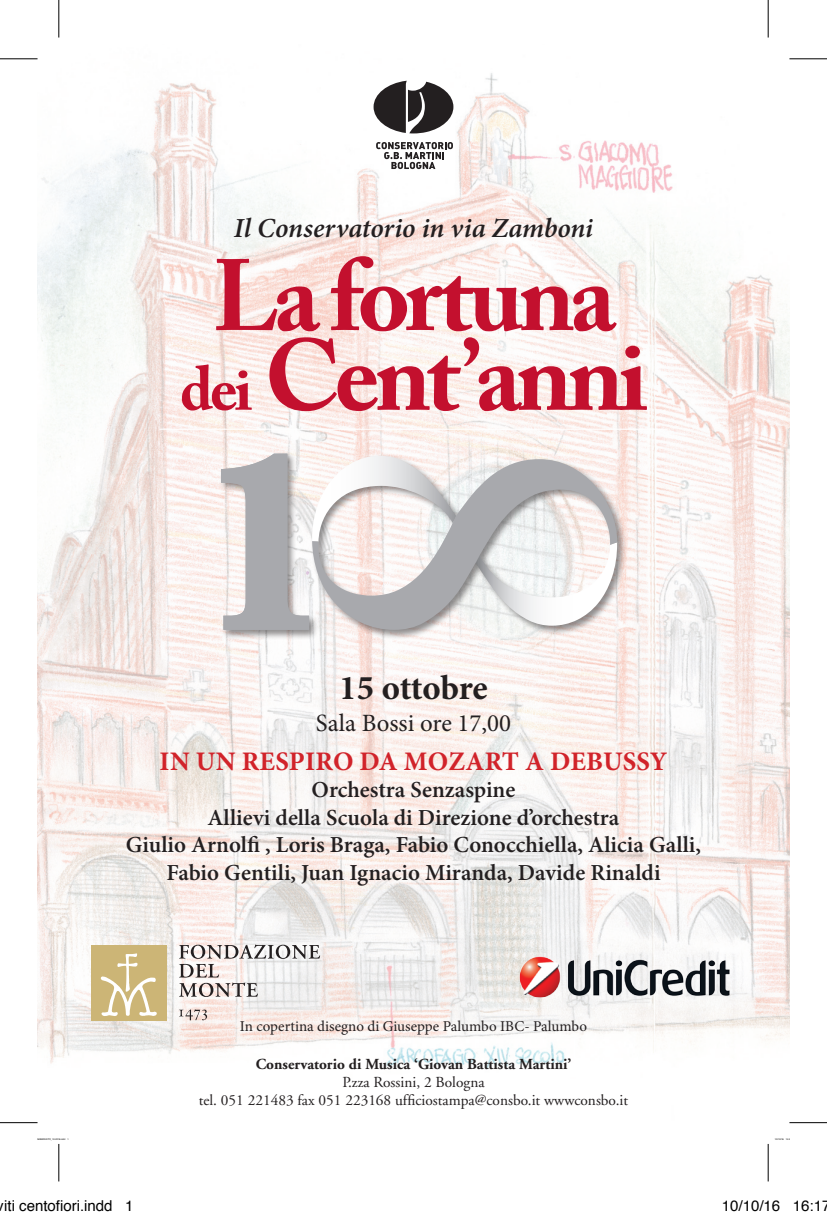
<style>
.page{position:relative;width:827px;height:1219px;background:#fff}
.page>*{position:absolute;margin:0;border:0;box-sizing:border-box;transform-origin:0 0}
.t1{font:700 34.75px "Minion Pro";letter-spacing:-.01em;color:#231f20}
.t2{font:italic 600 27.5px "Minion Pro";color:#231f20}
.t3{font:700 26.75px "Minion Pro";letter-spacing:.01em;color:#d1232a}
.t4{font:24.75px "Minion Pro";color:#231f20}
.t5{font:600 23px/27.5px "Minion Pro";color:#231f20;text-align:center}
.t6{font:15.25px/18.2px "Adobe Garamond";color:#231f20;text-align:center}
.t7{font:700 15.25px "Adobe Garamond";color:#231f20}
.t8{font:15px "Minion Pro";color:#231f20}
.t9{font:15px "Helvetica";color:#000}
</style>
<div class="page">
<img style="left:38px;top:73px;width:751px;height:996px">
<svg style="left:376px;top:142px;width:77px;height:27px"></svg>
<svg style="left:373px;top:81px;width:80px;height:52px"></svg>
<div style="left:91px;top:944px;width:75px;height:75px;background:#ccb576"></div>
<svg style="left:101px;top:953px;width:56px;height:62px"></svg>
<svg style="left:179px;top:944px;width:141px;height:52px"></svg>
<svg style="left:179px;top:1008px;width:28px;height:11px"></svg>
<div style="left:219px;top:451px;width:407px;height:188px;background:#231f20;opacity:.5"></div>
<svg style="left:221px;top:453px;width:235px;height:176px"></svg>
<svg style="left:312px;top:459px;width:305px;height:170px"></svg>
<img style="left:502px;top:937px;width:249px;height:78px">
<hr style="left:159px;top:428px;width:508px;height:1px;background:#fff">
<svg style="left:216px;top:259px;width:104px;height:72px;background:#e79da4"></svg>
<svg style="left:330px;top:256px;width:286px;height:75px"></svg>
<svg style="left:182px;top:364px;width:69px;height:46px"></svg>
<svg style="left:269px;top:337px;width:377px;height:74px"></svg>
<hr style="left:0;top:58px;width:38px;height:1px;background:#000">
<hr style="left:789px;top:58px;width:37px;height:1px;background:#000">
<hr style="left:0;top:1121px;width:38px;height:1px;background:#000">
<hr style="left:789px;top:1121px;width:37px;height:1px;background:#000">
<hr style="left:58px;top:0;width:1px;height:38px;background:#000">
<hr style="left:58px;top:1143px;width:1px;height:38px;background:#000">
<hr style="left:767px;top:0;width:1px;height:38px;background:#000">
<hr style="left:767px;top:1143px;width:1px;height:38px;background:#000">
<p class="t2" style="left:234px;top:212px;width:360px">Il Conservatorio in via Zamboni</p>
<h1 class="t1" style="left:339px;top:662px;width:150px">15 ottobre</h1>
<p class="t4" style="left:316px;top:706px;width:196px">Sala Bossi ore 17,00</p>
<p class="t3" style="left:159px;top:742px;width:509px">IN UN RESPIRO DA MOZART A DEBUSSY</p>
<p class="t5" style="left:126px;top:776px;width:576px">Orchestra Senzaspine<br>Allievi della Scuola di Direzione d’orchestra<br>Giulio Arnolfi , Loris Braga, Fabio Conocchiella, Alicia Galli, Fabio Gentili, Juan Ignacio Miranda, Davide Rinaldi</p>
<p class="t8" style="left:240px;top:1016px;width:348px">In copertina disegno di Giuseppe Palumbo IBC- Palumbo</p>
<p class="t7" style="left:255px;top:1055px;width:317px">Conservatorio di Musica ‘Giovan Battista Martini’</p>
<p class="t6" style="left:199px;top:1072px;width:431px">P.zza Rossini, 2 Bologna<br>tel. 051 221483 fax 051 223168 ufficiostampa@consbo.it wwwconsbo.it</p>
<p class="t9" style="left:-3px;top:1194px;width:138px">viti centofiori.indd 1</p>
<p class="t9" style="left:721px;top:1194px;width:110px">10/10/16 16:17</p>
</div>
